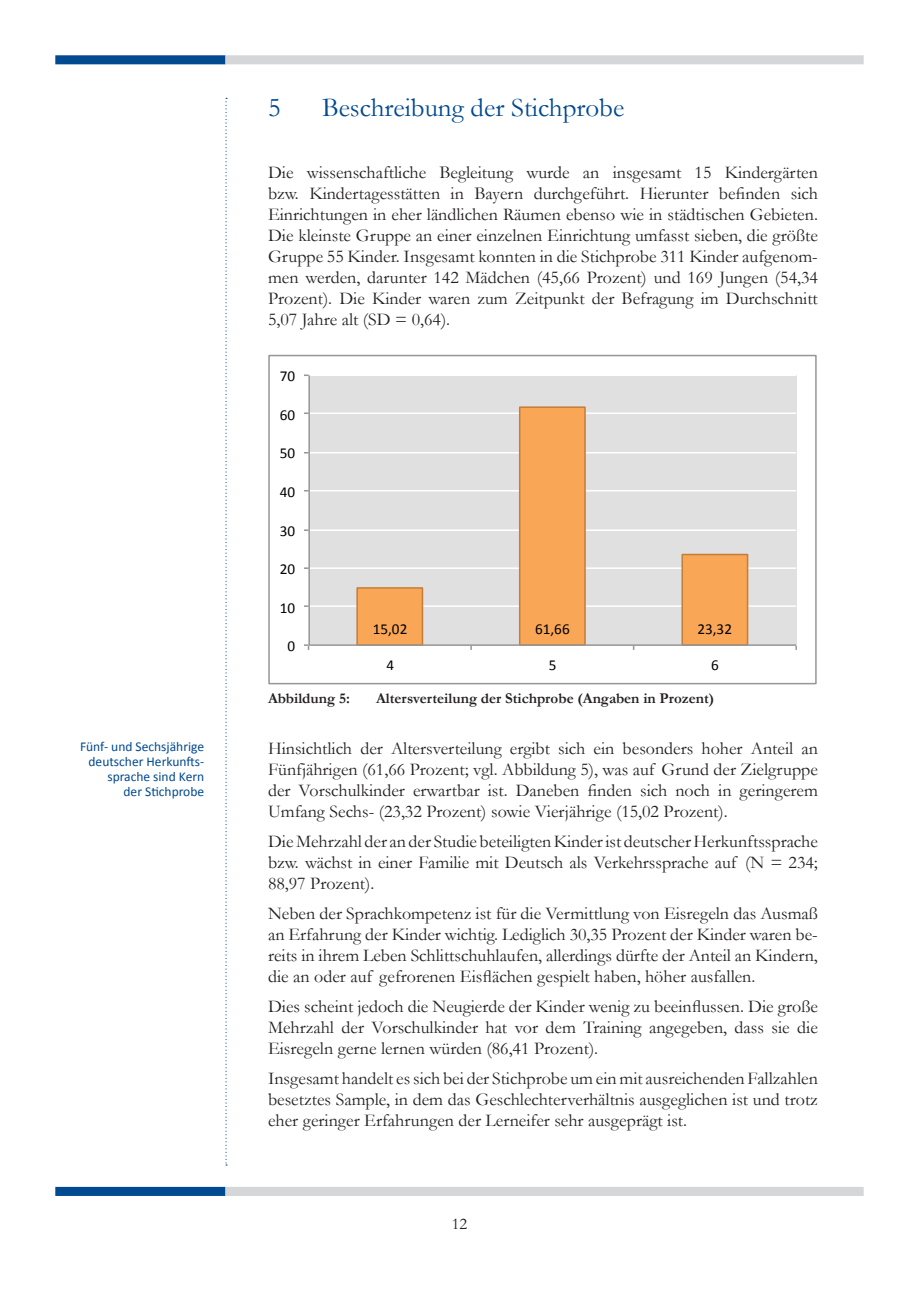
<style>
.page{position:relative;width:919px;height:1289px;background:#fff}
.page>*{position:absolute;margin:0;border:0;box-sizing:border-box;transform-origin:0 0}
.t1{font:27px "Garamond";color:#014990}
.t2{font:18px/21px "Garamond";color:#231f20;text-align:justify}
.t3{font:16.5px "Garamond";color:#231f20}
.t4{font:15.15px "Calibri";color:#000}
.t5{font:700 15px "Garamond";color:#231f20}
.t6{font:13.5px/15px "Calibri";color:#014990;text-align:right}
</style>
<div class="page">
<div style="left:55px;top:1186px;width:170px;height:9px;background:#014990;border:2px solid #014990"></div>
<svg style="left:225px;top:98px;width:2px;height:1067px"></svg>
<div style="left:225px;top:1186px;width:638px;height:9px;background:#d5d6d8;border:2px solid #d5d6d8"></div>
<div style="left:55px;top:55px;width:170px;height:9px;background:#014990;border:2px solid #014990"></div>
<div style="left:225px;top:55px;width:638px;height:9px;background:#d5d6d8;border:2px solid #d5d6d8"></div>
<div style="left:309px;top:375px;width:487px;height:270px;background:#e0e0e0"></div>
<hr style="left:308px;top:605px;width:488px;height:2px;background:#fff">
<hr style="left:308px;top:567px;width:488px;height:2px;background:#fff">
<hr style="left:308px;top:529px;width:488px;height:2px;background:#fff">
<hr style="left:308px;top:490px;width:488px;height:1px;background:#fff">
<hr style="left:308px;top:452px;width:488px;height:1px;background:#fff">
<hr style="left:308px;top:412px;width:488px;height:2px;background:#fff">
<hr style="left:308px;top:374px;width:488px;height:2px;background:#fff">
<svg style="left:355px;top:406px;width:394px;height:238px"></svg>
<hr style="left:308px;top:375px;width:2px;height:270px;background:#979797">
<hr style="left:309px;top:644px;width:487px;height:2px;background:#979797">
<svg style="left:304px;top:644px;width:5px;height:6px"></svg>
<div style="left:268px;top:355px;width:548px;height:329px;border:2px solid #979797"></div>
<p class="t6" style="left:80px;top:739px;width:126px">Fünf- und Sechsjährige deutscher Herkunfts&shy;sprache sind Kern<br>der Stichprobe</p>
<h1 class="t1" style="left:268px;top:91px;width:14px">5</h1>
<h1 class="t1" style="left:322px;top:91px;width:304px">Beschreibung der Stichprobe</h1>
<p class="t2" style="left:268px;top:161px;width:551px">Die wissenschaftliche Begleitung wurde an insgesamt 15 Kindergärten bzw. Kindertagesstätten in Bayern durchgeführt. Hierunter befinden sich Einrichtungen in eher ländlichen Räumen ebenso wie in städtischen Gebieten.<br>Die kleinste Gruppe an einer einzelnen Einrichtung umfasst sieben, die größte Gruppe 55 Kinder. Insgesamt konnten in die Stichprobe 311 Kinder aufgenom&shy;men werden, darunter 142 Mädchen (45,66 Prozent) und 169 Jungen (54,34<br>Prozent). Die Kinder waren zum Zeitpunkt der Befragung im Durchschnitt 5,07 Jahre alt (SD = 0,64).</p>
<p class="t4" style="left:280px;top:367px;width:20px">*$&amp;</p>
<p class="t4" style="left:280px;top:405px;width:20px">'$&amp;</p>
<p class="t4" style="left:280px;top:444px;width:20px">"$&amp;</p>
<p class="t4" style="left:280px;top:482px;width:20px">)$&amp;</p>
<p class="t4" style="left:280px;top:521px;width:20px">($&amp;</p>
<p class="t4" style="left:280px;top:559px;width:20px">%$&amp;</p>
<p class="t4" style="left:280px;top:598px;width:20px">!$&amp;</p>
<p class="t4" style="left:287px;top:636px;width:13px">$&amp;</p>
<p class="t4" style="left:373px;top:619px;width:40px">!"#$%&amp;</p>
<p class="t4" style="left:535px;top:619px;width:40px">'!#''&amp;</p>
<p class="t4" style="left:697px;top:619px;width:40px">%(#(%&amp;</p>
<p class="t4" style="left:386px;top:655px;width:13px">)&amp;</p>
<p class="t4" style="left:549px;top:655px;width:13px">"&amp;</p>
<p class="t4" style="left:711px;top:655px;width:13px">'&amp;</p>
<p class="t5" style="left:268px;top:689px;width:83px">Abbildung 5:</p>
<p class="t5" style="left:376px;top:689px;width:339px">Altersverteilung der Stichprobe (Angaben in Prozent)</p>
<p class="t2" style="left:268px;top:737px;width:551px">Hinsichtlich der Altersverteilung ergibt sich ein besonders hoher Anteil an Fünfjährigen (61,66 Prozent; vgl. Abbildung 5), was auf Grund der Zielgruppe der Vorschulkinder erwartbar ist. Daneben finden sich noch in geringerem Umfang Sechs- (23,32 Prozent) sowie Vierjährige (15,02 Prozent).</p>
<p class="t2" style="left:268px;top:830px;width:551px">Die Mehrzahl der an der Studie beteiligten Kinder ist deutscher Herkunftssprache bzw. wächst in einer Familie mit Deutsch als Verkehrssprache auf (N = 234; 88,97 Prozent).</p>
<p class="t2" style="left:268px;top:902px;width:551px">Neben der Sprachkompetenz ist für die Vermittlung von Eisregeln das Ausmaß an Erfahrung der Kinder wichtig. Lediglich 30,35 Prozent der Kinder waren be&shy;reits in ihrem Leben Schlittschuhlaufen, allerdings dürfte der Anteil an Kindern, die an oder auf gefrorenen Eisflächen gespielt haben, höher ausfallen.</p>
<p class="t2" style="left:268px;top:995px;width:551px">Dies scheint jedoch die Neugierde der Kinder wenig zu beeinflussen. Die große Mehrzahl der Vorschulkinder hat vor dem Training angegeben, dass sie die Eisregeln gerne lernen würden (86,41 Prozent).</p>
<p class="t2" style="left:268px;top:1067px;width:551px">Insgesamt handelt es sich bei der Stichprobe um ein mit ausreichenden Fallzahlen besetztes Sample, in dem das Geschlechterverhältnis ausgeglichen ist und trotz eher geringer Erfahrungen der Lerneifer sehr ausgeprägt ist.</p>
<p class="t3" style="left:451px;top:1214px;width:17px">12</p>
</div>
